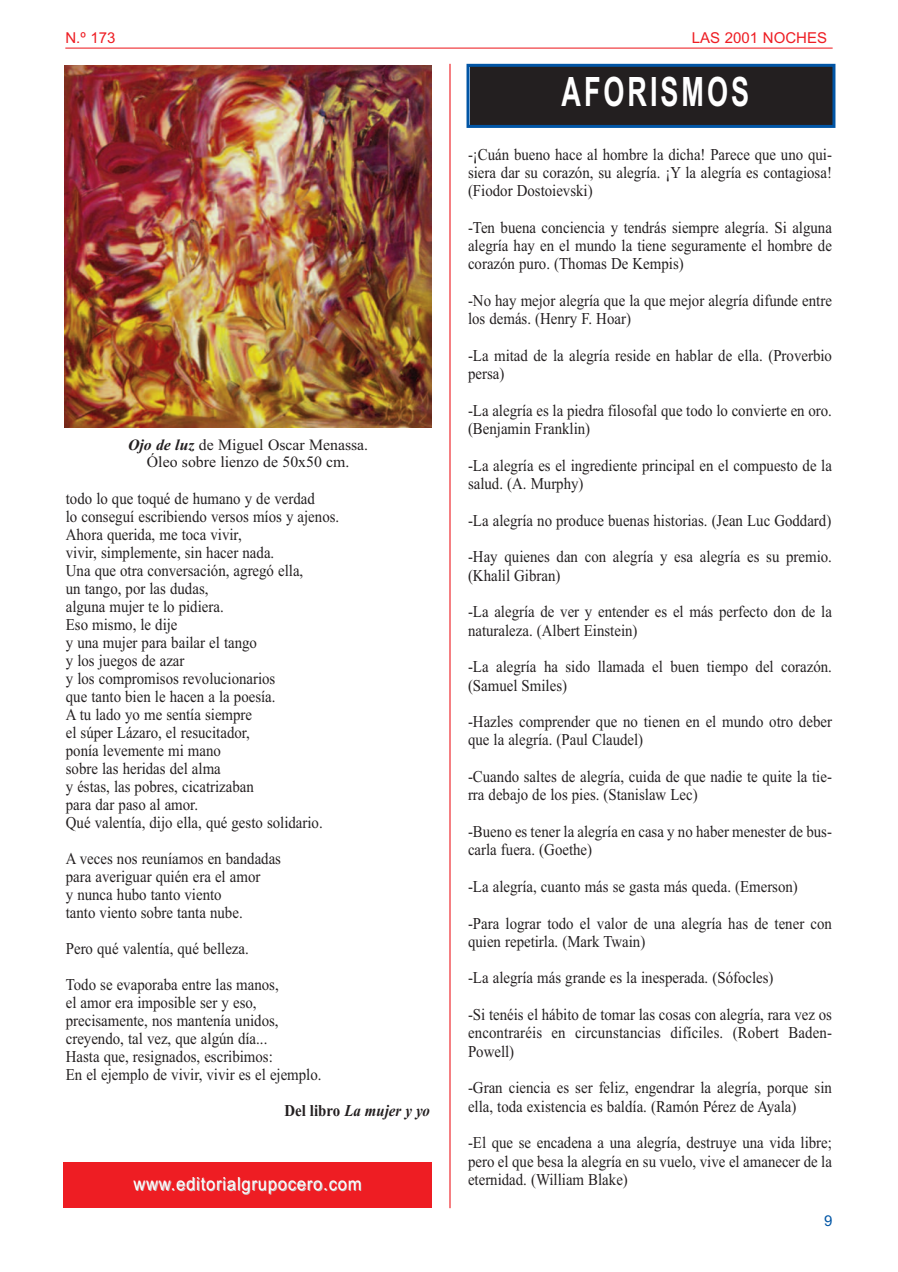
<style>
.page{position:relative;width:898px;height:1272px;background:#fff}
.page>*{position:absolute;margin:0;border:0;box-sizing:border-box;transform-origin:0 0}
.t1{font:700 40.5px "Arial";letter-spacing:.11em;color:#fff;scale:.67 1}
.t2{font:18.15px "Arial";letter-spacing:.05em;color:#fff;scale:.91 1}
.t3{font:16.5px/18px "Times New Roman";color:#231f20;scale:.9 1}
.t4{font:italic 700 16.5px "Times New Roman";color:#231f20;scale:.9 1}
.t5{font:15.75px/17px "Times New Roman";color:#231f20;text-align:center}
.t6{font:15px "Arial";color:#ee1d23}
.t7{font:15px "Arial";color:#0155a5}
.s1{font-weight:700;font-style:italic}
.s2{font-style:normal}
</style>
<div class="page">
<hr style="left:65px;top:48px;width:767px;height:1px;background:#ee1d23">
<hr style="left:449px;top:64px;width:1px;height:1144px;background:#ee1d23">
<div style="left:469px;top:67px;width:363px;height:58px;background:#231f20"></div>
<div style="left:466px;top:64px;width:369px;height:64px;border:3px solid #0155a5"></div>
<div style="left:64px;top:1162px;width:368px;height:46px;background:#ee1d23"></div>
<img style="left:64px;top:66px;width:367px;height:361px">
<p class="t6" style="left:65px;top:29px;width:52px">N.º 173</p>
<p class="t6" style="left:691px;top:29px;width:137px">LAS 2001 NOCHES</p>
<p class="t5" style="left:128px;top:436px;width:241px"><span class="s1">Ojo de luz</span> de Miguel Oscar Menassa.<br>Óleo sobre lienzo de 50x50 cm.</p>
<p class="t3" style="left:66px;top:489px;width:305px">todo lo que toqué de humano y de verdad<br>lo conseguí escribiendo versos míos y ajenos.<br>Ahora querida, me toca vivir,<br>vivir, simplemente, sin hacer nada.<br>Una que otra conversación, agregó ella,<br>un tango, por las dudas,<br>alguna mujer te lo pidiera.<br>Eso mismo, le dije<br>y una mujer para bailar el tango<br>y los juegos de azar<br>y los compromisos revolucionarios<br>que tanto bien le hacen a la poesía.<br>A tu lado yo me sentía siempre<br>el súper Lázaro, el resucitador,<br>ponía levemente mi mano<br>sobre las heridas del alma<br>y éstas, las pobres, cicatrizaban<br>para dar paso al amor.<br>Qué valentía, dijo ella, qué gesto solidario.</p>
<p class="t3" style="left:66px;top:849px;width:240px">A veces nos reuníamos en bandadas para averiguar quién era el amor<br>y nunca hubo tanto viento<br>tanto viento sobre tanta nube.</p>
<p class="t3" style="left:66px;top:930px;width:238px;line-height:36px">Pero qué valentía, qué belleza.<br>Todo se evaporaba entre las manos,</p>
<p class="t3" style="left:66px;top:993px;width:285px">el amor era imposible ser y eso, precisamente, nos mantenía unidos, creyendo, tal vez, que algún día...<br>Hasta que, resignados, escribimos:<br>En el ejemplo de vivir, vivir es el ejemplo.</p>
<p class="t4" style="left:284px;top:1100px;width:163px"><span class="s2">Del libro</span> La mujer y yo</p>
<p class="t2" style="left:133px;top:1172px;width:252px">www.editorialgrupocero.com</p>
<h1 class="t1" style="left:561px;top:69px;width:281px">AFORISMOS</h1>
<p class="t3" style="left:468px;top:145px;width:406px;text-align:justify">-¡Cuán bueno hace al hombre la dicha! Parece que uno qui&shy;siera dar su corazón, su alegría. ¡Y la alegría es contagiosa! (Fiodor Dostoievski)</p>
<p class="t3" style="left:468px;top:218px;width:406px;text-align:justify">-Ten buena conciencia y tendrás siempre alegría. Si alguna alegría hay en el mundo la tiene seguramente el hombre de corazón puro. (Thomas De Kempis)</p>
<p class="t3" style="left:468px;top:291px;width:406px">-No hay mejor alegría que la que mejor alegría difunde entre los demás. (Henry F. Hoar)</p>
<p class="t3" style="left:468px;top:346px;width:406px">-La mitad de la alegría reside en hablar de ella. (Proverbio persa)</p>
<p class="t3" style="left:468px;top:401px;width:406px">-La alegría es la piedra filosofal que todo lo convierte en oro. (Benjamin Franklin)</p>
<p class="t3" style="left:468px;top:456px;width:406px">-La alegría es el ingrediente principal en el compuesto de la salud. (A. Murphy)</p>
<p class="t3" style="left:468px;top:511px;width:405px">-La alegría no produce buenas historias. (jean Luc Goddard)</p>
<p class="t3" style="left:468px;top:547px;width:406px">-Hay quienes dan con alegría y esa alegría es su premio. (Khalil Gibran)</p>
<p class="t3" style="left:468px;top:602px;width:406px">-La alegría de ver y entender es el más perfecto don de la naturaleza. (Albert Einstein)</p>
<p class="t3" style="left:468px;top:657px;width:406px">-La alegría ha sido llamada el buen tiempo del corazón. (Samuel Smiles)</p>
<p class="t3" style="left:468px;top:712px;width:406px">-Hazles comprender que no tienen en el mundo otro deber que la alegría. (Paul Claudel)</p>
<p class="t3" style="left:468px;top:767px;width:406px">-Cuando saltes de alegría, cuida de que nadie te quite la tie&shy;rra debajo de los pies. (Stanislaw Lec)</p>
<p class="t3" style="left:468px;top:822px;width:406px">-Bueno es tener la alegría en casa y no haber menester de bus&shy;carla fuera. (Goethe)</p>
<p class="t3" style="left:468px;top:877px;width:368px">-La alegría, cuanto más se gasta más queda. (Emerson)</p>
<p class="t3" style="left:468px;top:913px;width:406px">-Para lograr todo el valor de una alegría has de tener con quien repetirla. (Mark Twain)</p>
<p class="t3" style="left:468px;top:968px;width:341px">-La alegría más grande es la inesperada. (Sófocles)</p>
<p class="t3" style="left:468px;top:1005px;width:406px;text-align:justify">-Si tenéis el hábito de tomar las cosas con alegría, rara vez os encontraréis en circunstancias difíciles. (Robert Baden-Powell)</p>
<p class="t3" style="left:468px;top:1078px;width:406px">-Gran ciencia es ser feliz, engendrar la alegría, porque sin ella, toda existencia es baldía. (Ramón Pérez de Ayala)</p>
<p class="t3" style="left:468px;top:1133px;width:406px;text-align:justify">-El que se encadena a una alegría, destruye una vida libre; pero el que besa la alegría en su vuelo, vive el amanecer de la eternidad. (William Blake)</p>
<p class="t7" style="left:824px;top:1212px;width:10px">9</p>
</div>
